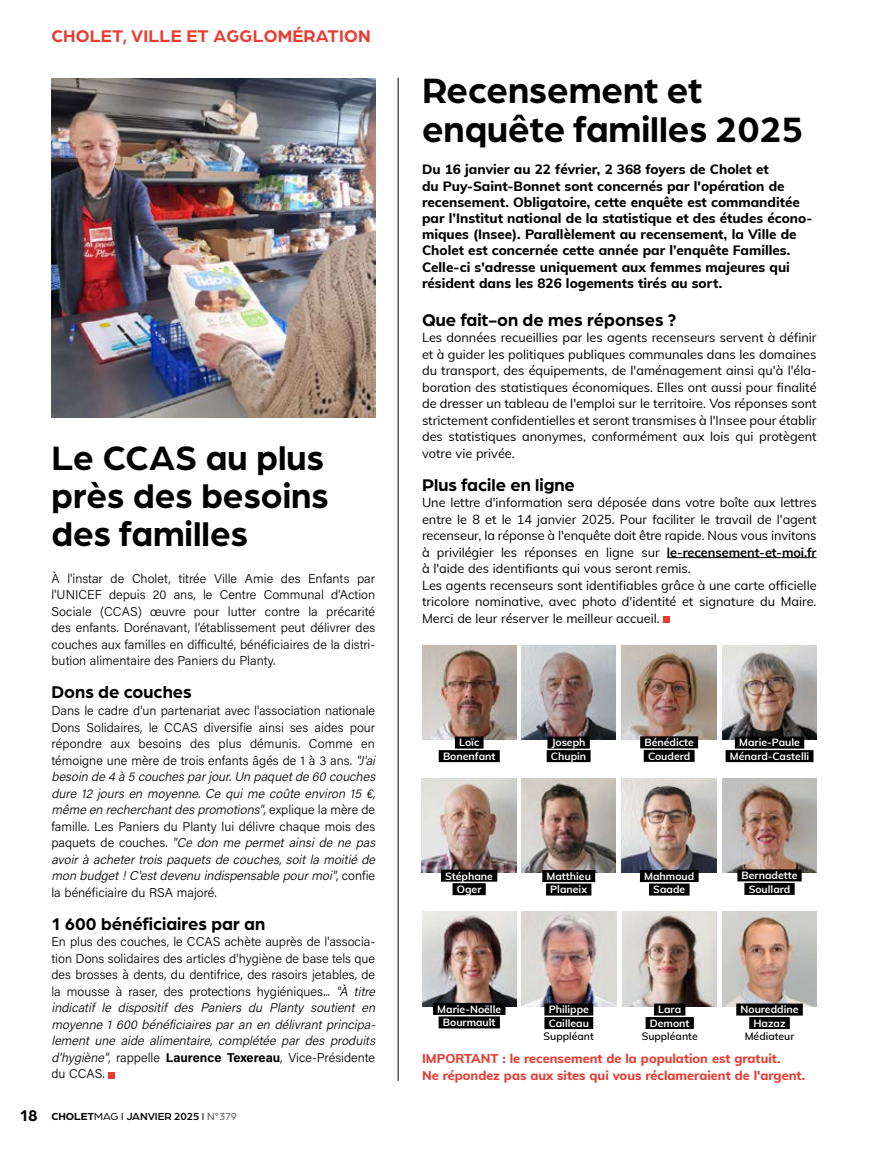
<style>
.page{position:relative;width:872px;height:1149px;background:#fff}
.page>*{position:absolute;margin:0;border:0;box-sizing:border-box;transform-origin:0 0}
.t1{font:700 37.5px/39px "Arboria";color:#000}
.t2{font:700 36px/37.5px "Arboria";color:#000}
.t3{font:700 18px "Arboria";color:#000}
.t4{font:700 18px "Arboria";letter-spacing:.01em;color:#e83c32}
.t5{font:800 13.5px/16.2px "Muli";color:#000}
.t6{font:300 12.75px/16.5px "Acumin Pro";color:#000}
.t7{font:12.75px/16.5px "Muli";color:#000;text-align:justify}
.t8{font:800 12.75px/16.5px "Muli";color:#e83c32}
.t9{font:500 10.8px "Arboria";color:#000}
.t10{font:700 10.5px/13.5px "Muli";color:#fff;text-align:center}
.t11{font:600 10.5px "Muli";color:#000}
.s1{font-style:italic}
.s2{font-weight:700}
.s3{font-weight:700;font-size:16.5px}
.s4{font-weight:400}
.s5{font-weight:400;color:#575756}
</style>
<div class="page">
<div style="left:108px;top:1071px;width:7px;height:6px;background:#e83c32"></div>
<img style="left:51px;top:79px;width:324px;height:338px">
<hr style="left:667px;top:557px;width:149px;height:1px;background:#000">
<svg style="left:663px;top:616px;width:6px;height:6px"></svg>
<hr style="left:398px;top:78px;width:1px;height:1002px;background:#000">
<img style="left:722px;top:911px;width:94px;height:94px">
<img style="left:422px;top:645px;width:94px;height:94px">
<div style="left:455px;top:736px;width:28px;height:12px;background:#000"></div>
<div style="left:439px;top:749px;width:61px;height:12px;background:#000"></div>
<img style="left:521px;top:645px;width:95px;height:94px">
<div style="left:547px;top:736px;width:43px;height:12px;background:#000"></div>
<div style="left:546px;top:749px;width:44px;height:12px;background:#000"></div>
<img style="left:722px;top:778px;width:94px;height:94px">
<div style="left:737px;top:869px;width:64px;height:12px;background:#000"></div>
<div style="left:744px;top:882px;width:50px;height:12px;background:#000"></div>
<img style="left:622px;top:778px;width:94px;height:94px">
<div style="left:640px;top:869px;width:58px;height:12px;background:#000"></div>
<div style="left:649px;top:883px;width:40px;height:12px;background:#000"></div>
<img style="left:622px;top:645px;width:94px;height:94px">
<div style="left:640px;top:736px;width:58px;height:12px;background:#000"></div>
<div style="left:644px;top:749px;width:50px;height:12px;background:#000"></div>
<img style="left:521px;top:778px;width:95px;height:94px">
<div style="left:542px;top:869px;width:53px;height:12px;background:#000"></div>
<div style="left:546px;top:883px;width:45px;height:12px;background:#000"></div>
<img style="left:722px;top:645px;width:94px;height:94px">
<div style="left:735px;top:736px;width:69px;height:12px;background:#000"></div>
<div style="left:725px;top:749px;width:88px;height:12px;background:#000"></div>
<img style="left:422px;top:778px;width:94px;height:94px">
<div style="left:441px;top:869px;width:56px;height:12px;background:#000"></div>
<div style="left:452px;top:882px;width:34px;height:12px;background:#000"></div>
<img style="left:422px;top:911px;width:94px;height:94px">
<img style="left:622px;top:911px;width:95px;height:94px">
<img style="left:521px;top:911px;width:95px;height:94px">
<div style="left:433px;top:1002px;width:72px;height:12px;background:#000"></div>
<div style="left:438px;top:1016px;width:62px;height:12px;background:#000"></div>
<div style="left:736px;top:1003px;width:66px;height:12px;background:#000"></div>
<div style="left:749px;top:1016px;width:41px;height:12px;background:#000"></div>
<div style="left:654px;top:1003px;width:31px;height:12px;background:#000"></div>
<div style="left:645px;top:1016px;width:49px;height:12px;background:#000"></div>
<div style="left:544px;top:1003px;width:49px;height:12px;background:#000"></div>
<div style="left:544px;top:1016px;width:49px;height:12px;background:#000"></div>
<h3 class="t4" style="left:51px;top:23px;width:321px">CHOLET, VILLE ET AGGLOMÉRATION</h3>
<h2 class="t2" style="left:51px;top:437px;width:278px">Le CCAS au plus près des besoins des familles</h2>
<p class="t6" style="left:51px;top:569px;width:325px;text-align:justify">À l'instar de Cholet, titrée Ville Amie des Enfants par l'UNICEF depuis 20 ans, le Centre Communal d'Action Sociale (CCAS) œuvre pour lutter contre la précarité des enfants. Dorénavant, l’établissement peut délivrer des couches aux familles en difficulté, bénéficiaires de la distri&shy;bution alimentaire des Paniers du Planty.</p>
<h3 class="t3" style="left:51px;top:680px;width:142px">Dons de couches</h3>
<p class="t6" style="left:51px;top:701px;width:328px">Dans le cadre d'un partenariat avec l'association nationale Dons Solidaires, le CCAS diversifie ainsi ses aides pour répondre aux besoins des plus démunis. Comme en témoigne une mère de trois enfants âgés de 1 à 3 ans. <span class="s1">"J'ai besoin de 4 à 5 couchesparjour.Un paquetde 60 couches dure 12 jours en moyenne. Ce qui me coûte environ 15 €, même en recherchantdespromotions"</span>, e x p l i q u e l a m è r e d e famille. Les Paniers du Planty lui délivre chaque mois des p a q u e t s d e c o u c h e s . <span class="s1">"Ce don me permet ainsi de ne pas avoir à acheter trois paquets de couches, soit la moitié de mon budget!C'estdevenu indispensable pourmoi"</span>, c o n f i e la bénéficiaire du RSA majoré.</p>
<h3 class="t3" style="left:51px;top:911px;width:215px">1 600 bénéficiaires par an</h3>
<p class="t6" style="left:51px;top:932px;width:328px">En plus des couches, le CCAS achète auprès de l'associa&shy;tion Dons solidaires des articles d'hygiène de base tels que des brosses à dents, du dentifrice, des rasoirs jetables, de la mousse à raser, des protections hygiéniques... <span class="s1">"À titre indicatif le dispositif des Paniers du Planty soutient en moyenne 1 600 bénéficiaires par an en délivrant principa&shy;lement une aide alimentaire, complétée par des produits d'hygiène"</span>, rappelle <span class="s2">Laurence Texereau</span>, Vice-Présidente du CCAS.</p>
<p class="t9" style="left:20px;top:1108px;width:219px"><span class="s3">18</span> <span class="s2">CHOLET</span><span class="s4">MAG I</span> JANVIER 2025 <span class="s4">I</span> <span class="s5">N°379</span></p>
<h1 class="t1" style="left:422px;top:68px;width:383px">Recensement et enquête familles 2025</h1>
<p class="t5" style="left:422px;top:161px;width:392px">Du 16 janvier au 22 février, 2 368 foyers de Cholet et<br>du Puy-Saint-Bonnet sont concernés par l'opération de recensement. Obligatoire, cette enquête est commanditée par l’Institut national de la statistique et des études écono&shy;miques (Insee). Parallèlement au recensement, la Ville de Cholet est concernée cette année par l’enquête Familles.<br>Celle-ci s'adresse uniquement aux femmes majeures qui résident dans les 826 logements tirés au sort.</p>
<h3 class="t3" style="left:422px;top:307px;width:256px">Que fait-on de mes réponses ?</h3>
<p class="t7" style="left:422px;top:328px;width:396px">Les données recueillies par les agents recenseurs servent à définir et à guider les politiques publiques communales dans les domaines du transport, des équipements, de l'aménagement ainsi qu'à l'éla&shy;boration des statistiques économiques. Elles ont aussi pour finalité de dresser un tableau de l'emploi sur le territoire. Vos réponses sont strictement confidentielles et seront transmises à l'Insee pour établir des statistiques anonymes, conformément aux lois qui protègent votre vie privée.</p>
<h3 class="t3" style="left:422px;top:472px;width:154px">Plus facile en ligne</h3>
<p class="t7" style="left:422px;top:493px;width:396px;text-align:left">Une lettre d'information sera déposée dans votre boîte aux lettres entre le 8 et le 14 janvier 2025. Pour faciliter le travail de l'agent recenseur, la réponse à l'enquête doit être rapide. Nous vous invitons à privilégier les réponses en ligne sur <span class="s2">le-recensement-et-moi.fr </span>à l'aide des identifiants qui vous seront remis.<br>Les agents recenseurs sont identifiables grâce à une carte officielle tricolore nominative, avec photo d'identité et signature du Maire.<br>Merci de leur réserver le meilleur accueil.</p>
<p class="t10" style="left:443px;top:735px;width:54px">Loïc<br>Bonenfant</p>
<p class="t10" style="left:551px;top:735px;width:37px;text-align:left">Joseph<br>Chupin</p>
<p class="t10" style="left:644px;top:735px;width:51px">Bénédicte<br>Couderd</p>
<p class="t10" style="left:730px;top:735px;width:81px">Marie-Paule<br>Ménard-Castelli</p>
<p class="t10" style="left:445px;top:868px;width:49px">Stéphane<br>Oger</p>
<p class="t10" style="left:546px;top:868px;width:46px">Matthieu<br>Planeix</p>
<p class="t10" style="left:644px;top:868px;width:52px">Mahmoud<br>Saade</p>
<p class="t10" style="left:741px;top:868px;width:57px">Bernadette<br>Soullard</p>
<p class="t10" style="left:437px;top:1001px;width:65px">Marie-Noëlle<br>Bourmault</p>
<p class="t10" style="left:740px;top:1002px;width:59px">Noureddine<br>Hazaz</p>
<p class="t11" style="left:744px;top:1028px;width:51px">Médiateur</p>
<p class="t10" style="left:548px;top:1002px;width:42px;text-align:left">Philippe<br>Cailleau</p>
<p class="t11" style="left:543px;top:1028px;width:52px">Suppléant</p>
<p class="t8" style="left:422px;top:1049px;width:384px">IMPORTANT : le recensement de la population est gratuit.<br>Ne répondez pas aux sites qui vous réclameraient de l'argent.</p>
<p class="t10" style="left:650px;top:1002px;width:41px">Lara<br>Demont</p>
<p class="t11" style="left:641px;top:1028px;width:58px">Suppléante</p>
</div>
